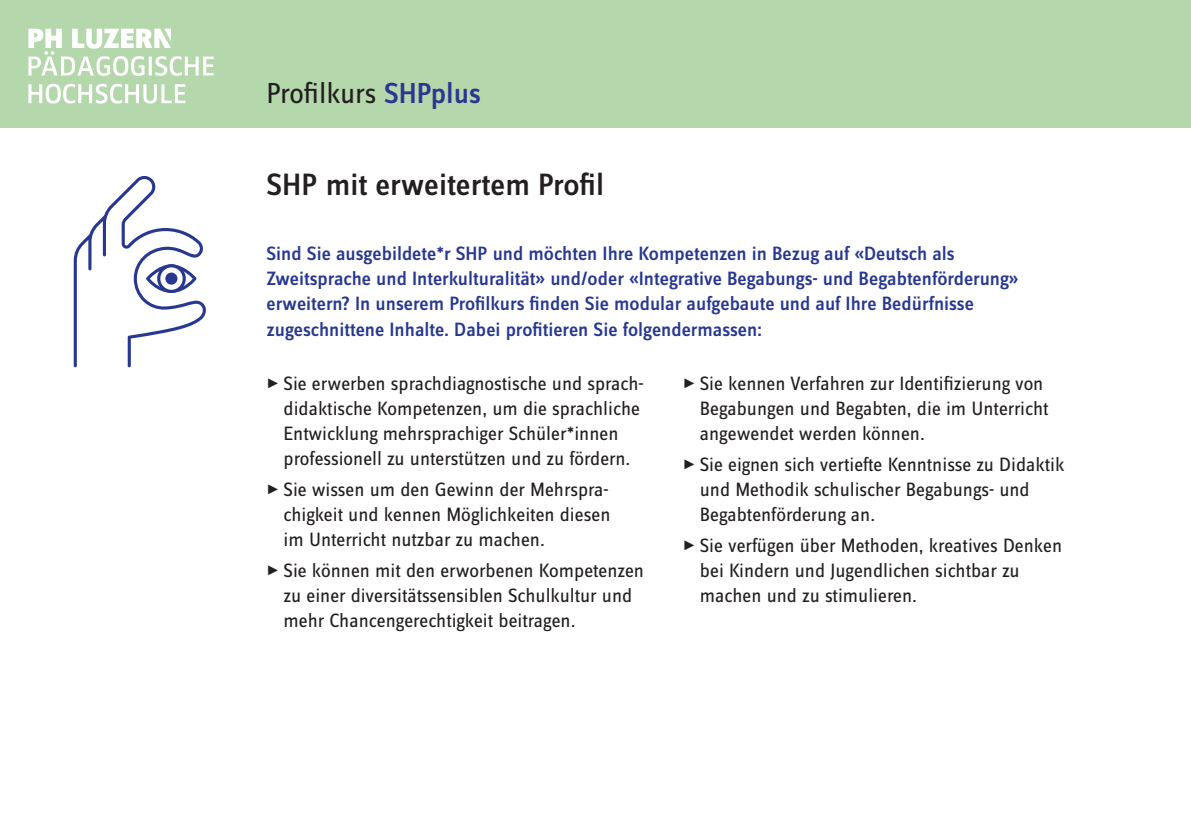
<style>
.page{position:relative;width:1191px;height:840px;background:#fff}
.page>*{position:absolute;margin:0;border:0;box-sizing:border-box;transform-origin:0 0}
.Titel_1{font:500 32px "Zine Sans Dis OT";color:#231f20}
.t1{font:30px "Zine Sans Dis OT";letter-spacing:-.01em;color:#231f20}
.Normal_Angebot_mE{font:20px/25px "Zine Sans Dis OT";color:#231f20}
.Lauftext_normal_mA{font:500 20px/25.4px "Zine Sans Dis OT";color:#283890}
.s1{font-weight:500;color:#283890}
</style>
<div class="page">
<div style="left:0;top:0;width:1191px;height:128px;background:#b5d7ac"></div>
<svg style="left:28px;top:84px;width:157px;height:19px"></svg>
<svg style="left:28px;top:29px;width:186px;height:47px"></svg>
<svg style="left:74px;top:176px;width:132px;height:191px"></svg>
<svg style="left:159px;top:266px;width:25px;height:25px"></svg>
<div style="left:157px;top:264px;width:29px;height:29px;border:3px solid #283890;border-radius:50%"></div>
<div style="left:167px;top:274px;width:9px;height:9px;background:#283890;border-radius:50%"></div>
<div style="left:165px;top:272px;width:12px;height:12px;border:3px solid #283890;border-radius:50%"></div>
<h2 class="t1" style="left:266px;top:79px;width:216px">Profilkurs <span class="s1">SHPplus</span></h2>
<p class="Titel_1" style="left:266px;top:168px;width:339px">SHP mit erweitertem Profil</p>
<p class="Lauftext_normal_mA" style="left:266px;top:241px;width:753px">Sind Sie ausgebildete*r SHP und möchten Ihre Kompetenzen in Bezug auf «Deutsch als Zweitsprache und Interkulturalität» und/oder «Integrative Begabungs- und Begabtenförderung» erweitern? In unserem Profilkurs finden Sie modular aufgebaute und auf Ihre Bedürfnisse zugeschnittene Inhalte. Dabei profitieren Sie folgendermassen:</p>
<p class="Normal_Angebot_mE" style="left:283px;top:371px;width:362px;text-indent:-17px">✓ Sie erwerben sprachdiagnostische und sprach&shy;didaktische Kompetenzen, um die sprachliche Entwicklung mehrsprachiger Schüler*innen professionell zu unterstützen und zu fördern.</p>
<p class="Normal_Angebot_mE" style="left:283px;top:477px;width:328px;text-indent:-17px">✓ Sie wissen um den Gewinn der Mehrspra&shy;chigkeit und kennen Möglichkeiten diesen im Unterricht nutzbar zu machen.</p>
<p class="Normal_Angebot_mE" style="left:283px;top:558px;width:362px;text-indent:-17px">✓ Sie können mit den erworbenen Kompetenzen zu einer diversitätssensiblen Schulkultur und mehr Chancengerechtigkeit beitragen.</p>
<p class="Normal_Angebot_mE" style="left:700px;top:371px;width:350px;text-indent:-17px">✓ Sie kennen Verfahren zur Identifizierung von<br>Begabungen und Begabten, die im Unterricht angewendet werden können.</p>
<p class="Normal_Angebot_mE" style="left:700px;top:452px;width:366px;text-indent:-17px">✓ Sie eignen sich vertiefte Kenntnisse zu Didaktik und Methodik schulischer Begabungs- und<br>Begabtenförderung an.</p>
<p class="Normal_Angebot_mE" style="left:700px;top:533px;width:364px;text-indent:-17px">✓ Sie verfügen über Methoden, kreatives Denken bei Kindern und Jugendlichen sichtbar zu machen und zu stimulieren.</p>
</div>
